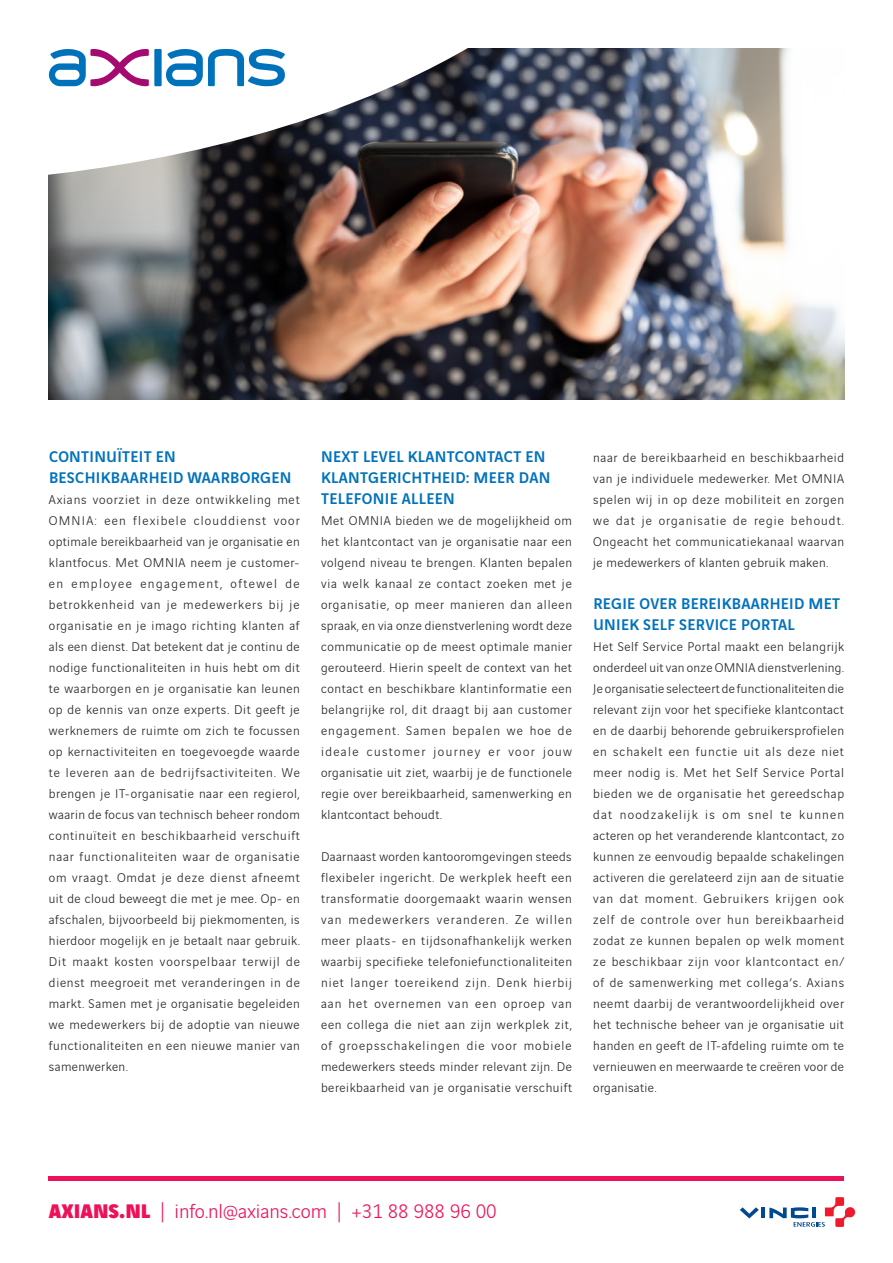
<style>
.page{position:relative;width:893px;height:1263px;background:#fff}
.page>*{position:absolute;margin:0;border:0;box-sizing:border-box;transform-origin:0 0}
.Inhoud_cijfer{font:300 21px "Vinci Sans";color:#ee1059}
.t1{font:500 16.5px/21px "Vinci Sans";letter-spacing:.02em;color:#0072bc}
.Body_tekst{font:300 13.5px/21px "Vinci Sans";letter-spacing:.03em;color:#231f20;text-align:justify}
.s1{font-weight:900}
</style>
<div class="page">
<img style="left:49px;top:181px;width:795px;height:218px">
<img style="left:48px;top:48px;width:741px;height:133px">
<hr style="left:761px;top:1207px;width:4px;height:11px;background:#014990">
<svg style="left:740px;top:1207px;width:19px;height:11px"></svg>
<svg style="left:769px;top:1197px;width:86px;height:30px"></svg>
<div style="left:49px;top:1176px;width:795px;height:5px;background:#ee1059"></div>
<div style="left:154px;top:49px;width:8px;height:37px;background:#0072bc"></div>
<svg style="left:49px;top:49px;width:100px;height:37px"></svg>
<svg style="left:166px;top:49px;width:119px;height:37px"></svg>
<h3 class="t1" style="left:49px;top:445px;width:244px">CONTINUÏTEIT EN<br>BESCHIKBAARHEID WAARBORGEN</h3>
<p class="Body_tekst" style="left:49px;top:488px;width:253px">Axians voorziet in deze ontwikkeling met OMNIA: een flexibele clouddienst voor optimale bereikbaarheid van je organisatie en klantfocus. Met OMNIA neem je customer&shy;en employee engagement, oftewel de betrokkenheid van je medewerkers bij je organisatie en je imago richting klanten af als een dienst. Dat betekent dat je continu de nodige functionaliteiten in huis hebt om dit te waarborgen en je organisatie kan leunen op de kennis van onze experts. Dit geeft je werknemers de ruimte om zich te focussen op kernactiviteiten en toegevoegde waarde te leveren aan de bedrijfsactiviteiten. We brengen je IT-organisatie naar een regierol, waarin de focus van technisch beheer rondom continuïteit en beschikbaarheid verschuift naar functionaliteiten waar de organisatie om vraagt. Omdat je deze dienst afneemt uit de cloud beweegt die met je mee. Op- en afschalen, bijvoorbeeld bij piekmomenten, is hierdoor mogelijk en je betaalt naar gebruik.<br>Dit maakt kosten voorspelbaar terwijl de dienst meegroeit met veranderingen in de markt. Samen met je organisatie begeleiden we medewerkers bij de adoptie van nieuwe functionaliteiten en een nieuwe manier van samenwerken.</p>
<h3 class="t1" style="left:321px;top:445px;width:231px">NEXT LEVEL KLANTCONTACT EN<br>KLANTGERICHTHEID: MEER DAN<br>TELEFONIE ALLEEN</h3>
<p class="Body_tekst" style="left:321px;top:509px;width:253px">Met OMNIA bieden we de mogelijkheid om het klantcontact van je organisatie naar een volgend niveau te brengen. Klanten bepalen via welk kanaal ze contact zoeken met je organisatie, op meer manieren dan alleen spraak, en via onze dienstverlening wordt deze communicatie op de meest optimale manier gerouteerd. Hierin speelt de context van het contact en beschikbare klantinformatie een belangrijke rol, dit draagt bij aan customer engagement. Samen bepalen we hoe de ideale customer journey er voor jouw organisatie uit ziet, waarbij je de functionele regie over bereikbaarheid, samenwerking en klantcontact behoudt.</p>
<p class="Body_tekst" style="left:321px;top:845px;width:253px">Daarnaast worden kantooromgevingen steeds flexibeler ingericht. De werkplek heeft een transformatie doorgemaakt waarin wensen van medewerkers veranderen. Ze willen meer plaats- en tijdsonafhankelijk werken waarbij specifieke telefoniefunctionaliteiten niet langer toereikend zijn. Denk hierbij aan het overnemen van een oproep van een collega die niet aan zijn werkplek zit, of groepsschakelingen die voor mobiele medewerkers steeds minder relevant zijn. De bereikbaarheid van je organisatie verschuift</p>
<p class="Body_tekst" style="left:593px;top:446px;width:253px">naar de bereikbaarheid en beschikbaarheid van je individuele medewerker. Met OMNIA spelen wij in op deze mobiliteit en zorgen we dat je organisatie de regie behoudt.<br>Ongeacht het communicatiekanaal waarvan je medewerkers of klanten gebruik maken.</p>
<h3 class="t1" style="left:593px;top:592px;width:248px">REGIE OVER BEREIKBAARHEID MET<br>UNIEK SELF SERVICE PORTAL</h3>
<p class="Body_tekst" style="left:593px;top:635px;width:252px">Het Self Service Portal maakt een belangrijk onderdeel uit van onze OMNIA dienstverlening.<br>Je organisatie selecteert de functionaliteiten die relevant zijn voor het specifieke klantcontact en de daarbij behorende gebruikersprofielen en schakelt een functie uit als deze niet meer nodig is. Met het Self Service Portal bieden we de organisatie het gereedschap dat noodzakelijk is om snel te kunnen acteren op het veranderende klantcontact, zo kunnen ze eenvoudig bepaalde schakelingen activeren die gerelateerd zijn aan de situatie van dat moment. Gebruikers krijgen ook zelf de controle over hun bereikbaarheid zodat ze kunnen bepalen op welk moment ze beschikbaar zijn voor klantcontact en/ of de samenwerking met collega’s. Axians neemt daarbij de verantwoordelijkheid over het technische beheer van je organisatie uit handen en geeft de IT-afdeling ruimte om te vernieuwen en meerwaarde te creëren voor de organisatie.</p>
<p class="Inhoud_cijfer" style="left:49px;top:1196px;width:449px"><span class="s1">AXIANS.NL</span> | info.nl@axians.com | +31 88 988 96 00</p>
</div>
